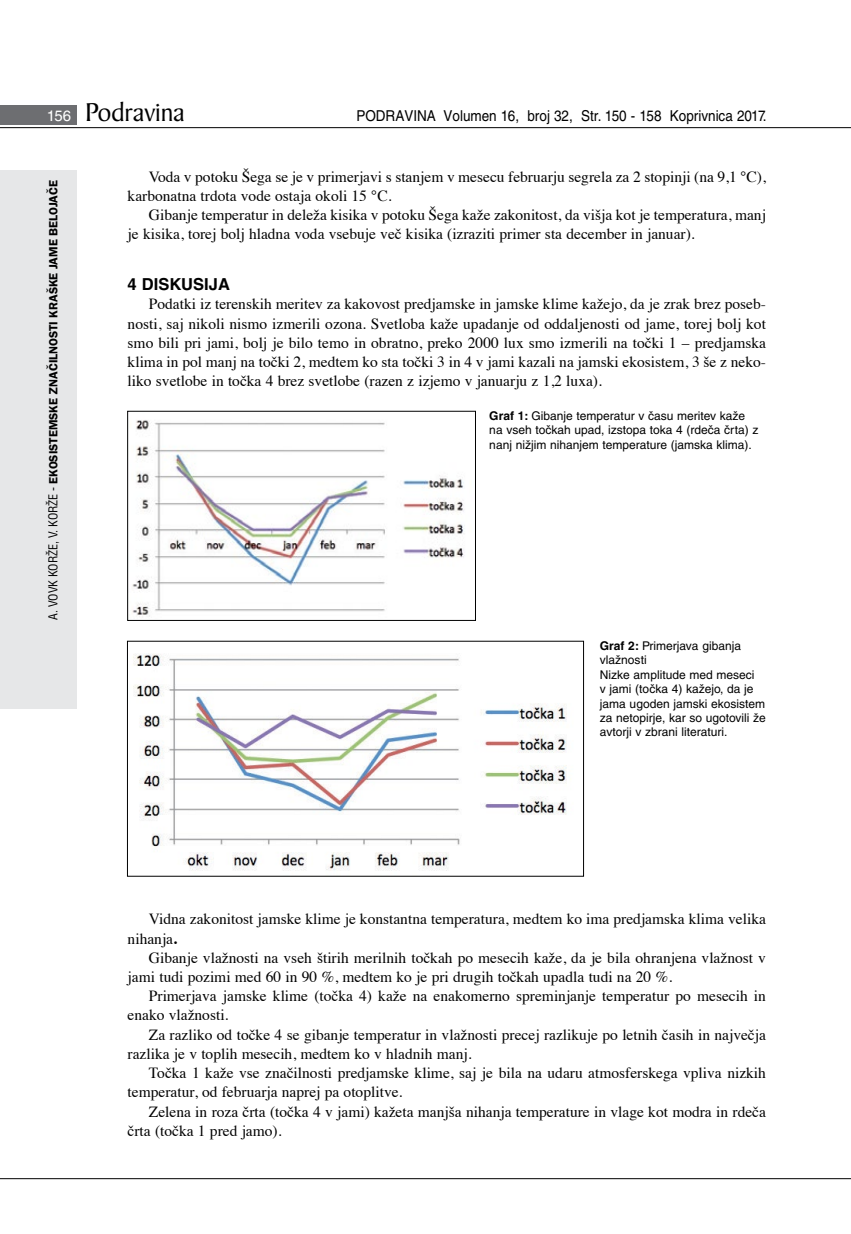
<style>
.page{position:relative;width:851px;height:1234px;background:#fff}
.page>*{position:absolute;margin:0;border:0;box-sizing:border-box;transform-origin:0 0}
.t1{font:27.6px "Baker Signet BT";color:#000}
.t2{font:700 16.5px "Helvetica LT Skin 29";color:#000}
.t3{font:15.45px/19.2px "Times";color:#000}
.t4{font:15px "Helvetica LT Skin 29";color:#000;scale:.9 1}
.t5{font:12px/14.4px "Helvetica LT Skin 29";color:#000}
.t6{font:600 12px "ITC Franklin Gothic Skin 29";letter-spacing:-.005em;color:#000}
.s1{font-family:"Helvetica LT Skin 29";font-size:15px;color:#fff}
.s2{font-family:"Helvetica LT Skin 29";font-weight:400;font-stretch:condensed}
.s3{font-weight:700}
</style>
<div class="page">
<div style="left:0;top:170px;width:77px;height:538px;background:#e6e7e8"></div>
<div style="left:0;top:105px;width:77px;height:19px;background:#6d6e71"></div>
<hr style="left:0;top:127px;width:850px;height:1px;background:#000">
<hr style="left:0;top:1177px;width:850px;height:1px;background:#000">
<img style="left:132px;top:420px;width:333px;height:197px">
<img style="left:133px;top:654px;width:434px;height:217px">
<h1 class="t1" style="left:47px;top:95px;width:139px"><span class="s1">156</span> Podravina</h1>
<p class="t4" style="left:356px;top:107px;width:457px">PODRAVINA Volumen 16, broj 32, Str. 150 - 158 Koprivnica 2017.</p>
<p class="t6" style="left:46px;top:619px;width:441px;rotate:-90deg"><span class="s2">A. VOVK KORŽE, V. KORŽE -</span> EKOSISTEMSKE ZNAČILNOSTI KRAŠKE JAME BELOJAČE</p>
<p class="t3" style="left:128px;top:166px;width:639px;text-indent:21px">Voda v potoku Šega se je v primerjavi s stanjem v mesecu februarju segrela za 2 stopinji (na 9,1 °C), karbonatna trdota vode ostaja okoli 15 °C.</p>
<p class="t3" style="left:128px;top:204px;width:639px;text-indent:21px">Gibanje temperatur in deleža kisika v potoku Šega kaže zakonitost, da višja kot je temperatura, manj je kisika, torej bolj hladna voda vsebuje več kisika (izraziti primer sta december in januar).</p>
<p class="t2" style="left:128px;top:274px;width:104px">4 DISKUSIJA</p>
<p class="t3" style="left:128px;top:293px;width:639px;text-align:justify;text-indent:21px">Podatki iz terenskih meritev za kakovost predjamske in jamske klime kažejo, da je zrak brez poseb&shy;nosti, saj nikoli nismo izmerili ozona. Svetloba kaže upadanje od oddaljenosti od jame, torej bolj kot smo bili pri jami, bolj je bilo temo in obratno, preko 2000 lux smo izmerili na točki 1 – predjamska klima in pol manj na točki 2, medtem ko sta točki 3 in 4 v jami kazali na jamski ekosistem, 3 še z neko&shy;liko svetlobe in točka 4 brez svetlobe (razen z izjemo v januarju z 1,2 luxa).</p>
<p class="t5" style="left:489px;top:408px;width:270px"><span class="s3">Graf 1:</span> Gibanje temperatur v času meritev kaže na vseh točkah upad, izstopa toka 4 (rdeča črta) z nanj nižjim nihanjem temperature (jamska klima).</p>
<p class="t5" style="left:600px;top:638px;width:167px"><span class="s3">Graf 2:</span> Primerjava gibanja vlažnosti<br>Nizke amplitude med meseci<br>v jami (točka 4) kažejo, da je jama ugoden jamski ekosistem za netopirje, kar so ugotovili že avtorji v zbrani literaturi.</p>
<p class="t3" style="left:128px;top:908px;width:639px;text-indent:21px">Vidna zakonitost jamske klime je konstantna temperatura, medtem ko ima predjamska klima velika nihanja<span class="s3">.</span></p>
<p class="t3" style="left:128px;top:946px;width:639px;text-indent:21px">Gibanje vlažnosti na vseh štirih merilnih točkah po mesecih kaže, da je bila ohranjena vlažnost v jami tudi pozimi med 60 in 90 %, medtem ko je pri drugih točkah upadla tudi na 20 %.</p>
<p class="t3" style="left:128px;top:984px;width:639px;text-indent:21px">Primerjava jamske klime (točka 4) kaže na enakomerno spreminjanje temperatur po mesecih in enako vlažnosti.</p>
<p class="t3" style="left:128px;top:1023px;width:639px;text-indent:21px">Za razliko od točke 4 se gibanje temperatur in vlažnosti precej razlikuje po letnih časih in največja razlika je v toplih mesecih, medtem ko v hladnih manj.</p>
<p class="t3" style="left:128px;top:1061px;width:639px;text-indent:21px">Točka 1 kaže vse značilnosti predjamske klime, saj je bila na udaru atmosferskega vpliva nizkih temperatur, od februarja naprej pa otoplitve.</p>
<p class="t3" style="left:128px;top:1100px;width:639px;text-indent:21px">Zelena in roza črta (točka 4 v jami) kažeta manjša nihanja temperature in vlage kot modra in rdeča črta (točka 1 pred jamo).</p>
</div>
